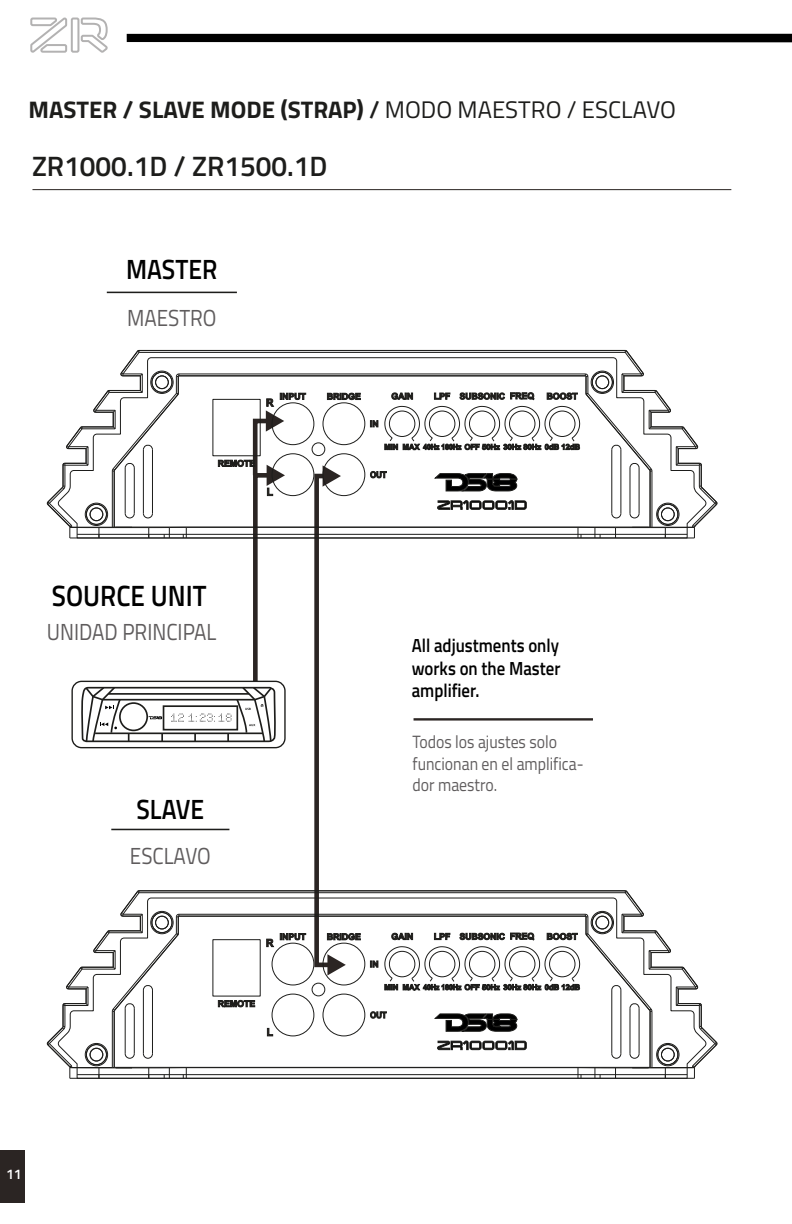
<style>
.page{position:relative;width:792px;height:1224px;background:#fff}
.page>*{position:absolute;margin:0;border:0;box-sizing:border-box;transform-origin:0 0}
.t1{font:600 29.4px "Titillium Web";color:#000;scale:.89 1}
.t2{font:600 28px "Titillium Web";color:#1d1d1b}
.t3{font:600 27.8px "Titillium Web";color:#000;scale:.89 1}
.t4{font:700 24px "Titillium Web";color:#1d1d1b}
.t5{font:23.2px "Titillium Web";color:#5f5c5d;scale:.89 1}
.t6{font:600 19px/22.8px "Titillium Web";color:#000;text-align:justify;scale:.89 1}
.t7{font:17.8px/21.2px "Titillium Web";color:#5f5c5d;scale:.89 1}
.t8{font:600 14px "Titillium Web";color:#fff}
.s1{font-weight:600}
.s2{font-weight:400}
</style>
<div class="page">
<hr style="left:32px;top:189px;width:699px;height:1px;background:#2b2523">
<hr style="left:107px;top:292px;width:130px;height:1px;background:#1d1d1b">
<hr style="left:111px;top:829px;width:118px;height:1px;background:#1d1d1b">
<hr style="left:413px;top:718px;width:180px;height:3px;background:#2b2523">
<svg style="left:306px;top:357px;width:64px;height:181px"></svg>
<div style="left:272px;top:402px;width:42px;height:43px;border:1px solid #1d1d1b;border-radius:50%"></div>
<div style="left:323px;top:402px;width:42px;height:43px;border:1px solid #1d1d1b;border-radius:50%"></div>
<div style="left:323px;top:453px;width:42px;height:43px;border:1px solid #1d1d1b;border-radius:50%"></div>
<div style="left:312px;top:442px;width:13px;height:14px;border:1px solid #1d1d1b;border-radius:50%"></div>
<hr style="left:179px;top:375px;width:406px;height:1px;background:#1d1d1b">
<hr style="left:179px;top:374px;width:406px;height:1px;background:#1d1d1b">
<hr style="left:139px;top:350px;width:486px;height:1px;background:#1d1d1b">
<hr style="left:139px;top:352px;width:486px;height:1px;background:#1d1d1b">
<hr style="left:186px;top:538px;width:392px;height:1px;background:#1d1d1b">
<hr style="left:186px;top:527px;width:392px;height:1px;background:#1d1d1b">
<hr style="left:179px;top:376px;width:406px;height:1px;background:#1d1d1b">
<svg style="left:47px;top:350px;width:259px;height:399px"></svg>
<svg style="left:370px;top:350px;width:347px;height:189px"></svg>
<svg style="left:312px;top:465px;width:49px;height:432px"></svg>
<svg style="left:187px;top:897px;width:183px;height:181px"></svg>
<div style="left:272px;top:943px;width:42px;height:42px;border:1px solid #1d1d1b;border-radius:50%"></div>
<div style="left:323px;top:943px;width:42px;height:42px;border:1px solid #1d1d1b;border-radius:50%"></div>
<div style="left:272px;top:994px;width:42px;height:42px;border:1px solid #1d1d1b;border-radius:50%"></div>
<div style="left:323px;top:994px;width:42px;height:42px;border:1px solid #1d1d1b;border-radius:50%"></div>
<div style="left:312px;top:983px;width:13px;height:13px;border:1px solid #1d1d1b;border-radius:50%"></div>
<hr style="left:139px;top:890px;width:486px;height:1px;background:#1d1d1b">
<hr style="left:179px;top:914px;width:406px;height:1px;background:#1d1d1b">
<hr style="left:139px;top:891px;width:486px;height:1px;background:#1d1d1b">
<hr style="left:139px;top:892px;width:486px;height:1px;background:#1d1d1b">
<hr style="left:186px;top:1078px;width:392px;height:1px;background:#1d1d1b">
<hr style="left:186px;top:1067px;width:392px;height:1px;background:#1d1d1b">
<hr style="left:179px;top:916px;width:406px;height:1px;background:#1d1d1b">
<svg style="left:47px;top:890px;width:140px;height:189px"></svg>
<svg style="left:370px;top:890px;width:347px;height:189px"></svg>
<div style="left:0;top:1151px;width:25px;height:52px;background:#2b2523"></div>
<svg style="left:127px;top:33px;width:665px;height:10px;background:#292929"></svg>
<svg style="left:30px;top:17px;width:78px;height:36px"></svg>
<h3 class="t4" style="left:28px;top:92px;width:649px">MASTER / SLAVE MODE (STRAP) <span class="s1">/</span> <span class="s2">MODO MAESTRO / ESCLAVO</span></h3>
<h2 class="t2" style="left:32px;top:145px;width:297px">ZR1000.1D / ZR1500.1D</h2>
<h3 class="t3" style="left:126px;top:248px;width:104px">MASTER</h3>
<h3 class="t5" style="left:127px;top:301px;width:102px">MAESTRO</h3>
<h1 class="t1" style="left:52px;top:573px;width:175px">SOURCE UNIT</h1>
<h3 class="t5" style="left:47px;top:615px;width:192px">UNIDAD PRINCIPAL</h3>
<h3 class="t3" style="left:136px;top:788px;width:78px">SLAVE</h3>
<h3 class="t5" style="left:130px;top:839px;width:92px">ESCLAVO</h3>
<p class="t6" style="left:412px;top:633px;width:169px">All adjustments only works on the Master amplifier.</p>
<p class="t7" style="left:412px;top:731px;width:194px">Todos los ajustes solo funcionan en el amplifica&shy;dor maestro.</p>
<p class="t8" style="left:6px;top:1164px;width:17px">11</p>
</div>
